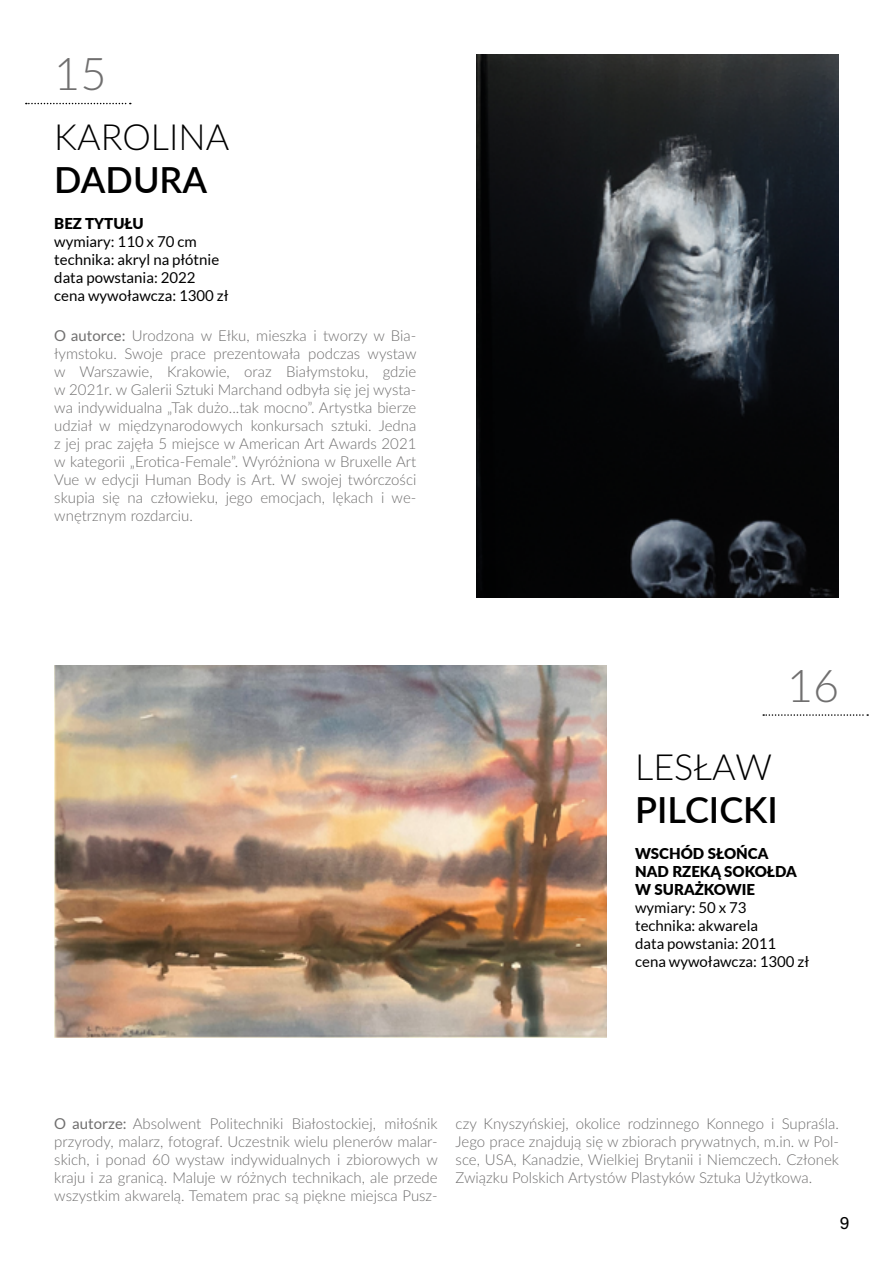
<style>
.page{position:relative;width:893px;height:1263px;background:#fff}
.page>*{position:absolute;margin:0;border:0;box-sizing:border-box;transform-origin:0 0}
.t1{font:300 45px "Lato";color:#706f6f}
.tytuł{font:300 36px/43.2px "Lato";color:#000}
.tytuł-2{font:600 36px/43.2px "Lato";color:#000}
.t2{font:18px "Acumin Pro";color:#000}
.t3{font:300 15px/18px "Lato";color:#706f6f;text-align:justify}
.t4{font:15px "Lato";color:#000}
.t5{font:900 15px "Lato";color:#000}
.s1{font-weight:600}
.s2{font-weight:400}
.s3{font-weight:300}
</style>
<div class="page">
<svg style="left:763px;top:714px;width:105px;height:2px"></svg>
<svg style="left:26px;top:103px;width:105px;height:1px"></svg>
<img style="left:476px;top:54px;width:363px;height:543px">
<img style="left:54px;top:666px;width:553px;height:371px">
<p class="t1" style="left:54px;top:43px;width:54px">15</p>
<p class="tytuł" style="left:54px;top:114px;width:176px">KAROLINA<br><span class="s1">DADURA</span></p>
<p class="t5" style="left:54px;top:213px;width:91px">BEZ TYTUŁU</p>
<p class="t4" style="left:54px;top:234px;width:144px">wymiary: 110 x 70 cm</p>
<p class="t4" style="left:54px;top:252px;width:166px">technika: akryl na płótnie</p>
<p class="t4" style="left:54px;top:270px;width:143px">data powstania: 2022</p>
<p class="t4" style="left:54px;top:288px;width:176px">cena wywoławcza: 1300 zł</p>
<p class="t3" style="left:54px;top:326px;width:364px"><span class="s2">O autorce:</span> Urodzona w Ełku, mieszka i tworzy w Bia&shy;łymstoku. Swoje prace prezentowała podczas wystaw w Warszawie, Krakowie, oraz Białymstoku, gdzie w 2021r. w Galerii Sztuki Marchand odbyła się jej wysta&shy;wa indywidualna „Tak dużo...tak mocno”. Artystka bierze udział w międzynarodowych konkursach sztuki. Jedna z jej prac zajęła 5 miejsce w American Art Awards 2021 w kategorii „Erotica-Female”. Wyróżniona w Bruxelle Art Vue w edycji Human Body is Art. W swojej twórczości skupia się na człowieku, jego emocjach, lękach i we&shy;wnętrznym rozdarciu.</p>
<p class="t1" style="left:787px;top:654px;width:54px">16</p>
<p class="tytuł-2" style="left:635px;top:744px;width:144px"><span class="s3">LESŁAW<br></span>PILCICKI</p>
<p class="t5" style="left:635px;top:842px;width:135px">WSCHÓD SŁOŃCA</p>
<p class="t5" style="left:635px;top:860px;width:163px">NAD RZEKĄ SOKOŁDA</p>
<p class="t5" style="left:635px;top:878px;width:121px">W SURAŻKOWIE</p>
<p class="t4" style="left:635px;top:899px;width:113px">wymiary: 50 x 73</p>
<p class="t4" style="left:635px;top:917px;width:125px">technika: akwarela</p>
<p class="t4" style="left:635px;top:935px;width:143px">data powstania: 2011</p>
<p class="t4" style="left:635px;top:953px;width:176px">cena wywoławcza: 1300 zł</p>
<p class="t3" style="left:54px;top:1114px;width:385px"><span class="s2">O autorze:</span> Absolwent Politechniki Białostockiej, miłośnik przyrody, malarz, fotograf. Uczestnik wielu plenerów malar&shy;skich, i ponad 60 wystaw indywidualnych i zbiorowych w kraju i za granicą. Maluje w różnych technikach, ale przede wszystkim akwarelą. Tematem prac są piękne miejsca Pusz-</p>
<p class="t3" style="left:456px;top:1114px;width:385px">czy Knyszyńskiej, okolice rodzinnego Konnego i Supraśla.<br>Jego prace znajdują się w zbiorach prywatnych, m.in. w Pol&shy;sce, USA, Kanadzie, Wielkiej Brytanii i Niemczech. Członek Związku Polskich Artystów Plastyków Sztuka Użytkowa.</p>
<p class="t2" style="left:840px;top:1211px;width:11px">9</p>
</div>
